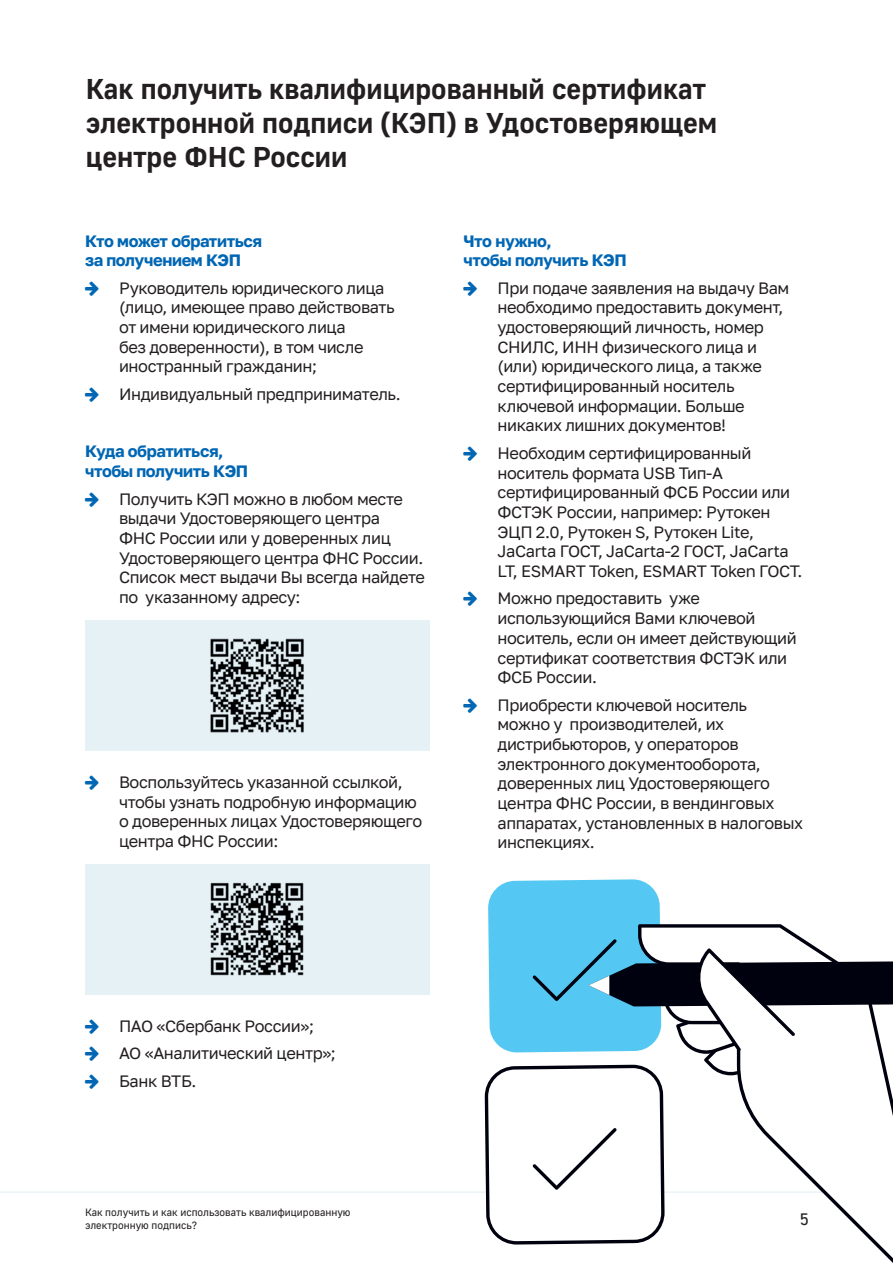
<style>
.page{position:relative;width:893px;height:1263px;background:#fff}
.page>*{position:absolute;margin:0;border:0;box-sizing:border-box;transform-origin:0 0}
.t1{font:28.5px/34.2px "Golos UIVF";color:#231f20}
.t2{font:16.5px "Golos UIVF";color:#231f20}
.t3{font:16.35px/19.6px "Golos Text";letter-spacing:-.025em;color:#231f20}
.t4{font:700 16.35px/19.6px "Golos Text";letter-spacing:-.025em;color:#0166b3}
.t5{font:10.5px/12.6px "Golos UIVF";color:#231f20}
</style>
<div class="page">
<hr style="left:0;top:1192px;width:893px;height:1px;background:#e1eef4">
<div style="left:85px;top:864px;width:344px;height:131px;background:#e6f1f6"></div>
<div style="left:85px;top:620px;width:344px;height:131px;background:#e6f1f6"></div>
<img style="left:210px;top:882px;width:94px;height:94px">
<img style="left:210px;top:638px;width:94px;height:95px">
<svg style="left:485px;top:879px;width:408px;height:365px"></svg>
<h1 class="t1" style="left:86px;top:71px;width:633px">Как получить квалифицированный сертификат электронной подписи (КЭП) в Удостоверяющем центре ФНС России</h1>
<p class="t4" style="left:85px;top:231px;width:179px">Кто может обратиться за получением КЭП</p>
<p class="t3" style="left:119px;top:278px;width:277px">Руководитель юридического лица (лицо, имеющее право действовать от имени юридического лица<br>без доверенности), в том числе иностранный гражданин;</p>
<p class="t3" style="left:119px;top:384px;width:283px">Индивидуальный предприниматель.</p>
<p class="t4" style="left:85px;top:442px;width:165px">Куда обратиться, чтобы получить КЭП</p>
<p class="t3" style="left:119px;top:489px;width:307px">Получить КЭП можно в любом месте выдачи Удостоверяющего центра<br>ФНС России или у доверенных лиц<br>Удостоверяющего центра ФНС России.<br>Список мест выдачи Вы всегда найдете по указанному адресу:</p>
<p class="t3" style="left:119px;top:772px;width:305px">Воспользуйтесь указанной ссылкой, чтобы узнать подробную информацию о доверенных лицах Удостоверяющего центра ФНС России:</p>
<p class="t4" style="left:463px;top:231px;width:165px">Что нужно,<br>чтобы получить КЭП</p>
<p class="t3" style="left:497px;top:278px;width:293px">При подаче заявления на выдачу Вам необходимо предоставить документ, удостоверяющий личность, номер<br>СНИЛС, ИНН физического лица и (или) юридического лица, а также сертифицированный носитель ключевой информации. Больше никаких лишних документов!</p>
<p class="t3" style="left:497px;top:443px;width:306px">Необходим сертифицированный носитель формата USB Тип-A сертифицированный ФСБ России или ФСТЭК России, например: Рутокен ЭЦП 2.0, Рутокен S, Рутокен Lite, JaCarta ГОСТ, JaCarta-2 ГОСТ, JaCarta LT, ESMART Token, ESMART Token ГОСТ.</p>
<p class="t3" style="left:497px;top:589px;width:301px">Можно предоставить уже использующийся Вами ключевой носитель, если он имеет действующий сертификат соответствия ФСТЭК или<br>ФСБ России.</p>
<p class="t3" style="left:497px;top:695px;width:307px">Приобрести ключевой носитель можно у производителей, их дистрибьюторов, у операторов электронного документооборота, доверенных лиц Удостоверяющего центра ФНС России, в вендинговых аппаратах, установленных в налоговых инспекциях.</p>
<p class="t3" style="left:119px;top:1012px;width:218px;line-height:27.5px">ПАО «Сбербанк России»;<br>АО «Аналитический центр»;<br>Банк ВТБ.</p>
<p class="t5" style="left:85px;top:1206px;width:267px">Как получить и как использовать квалифицированную электронную подпись?</p>
<p class="t2" style="left:800px;top:1210px;width:11px">5</p>
</div>
